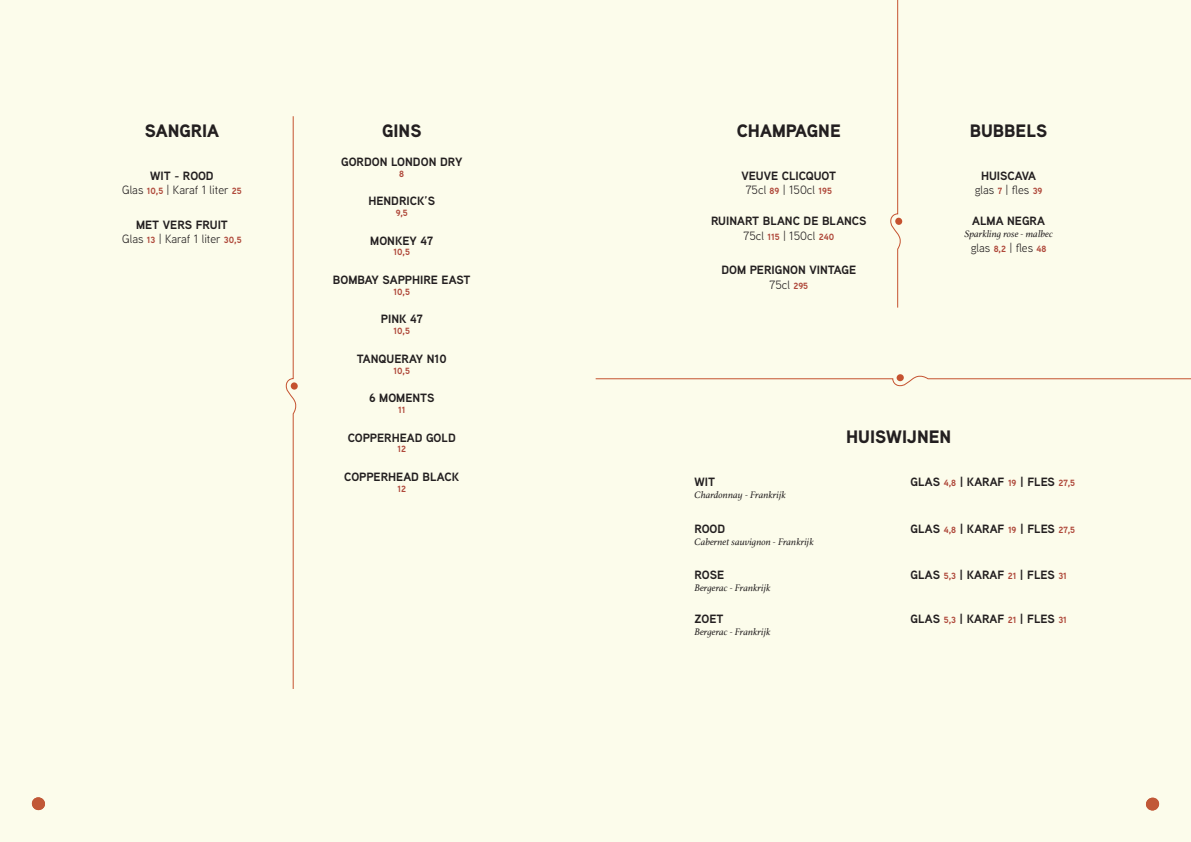
<style>
.page{position:relative;width:1191px;height:842px;background:#fff}
.page>*{position:absolute;margin:0;border:0;box-sizing:border-box;transform-origin:0 0}
.t1{font:900 18px "Aaux Next";color:#231f20}
.t2{font:700 12px/14.4px "Aaux Next";color:#231f20;text-align:center}
.t3{font:12px/14.4px "Aaux Next";color:#231f20;text-align:center}
.t4{font:italic 10px "Athelas";color:#231f20}
.t5{font:700 9px "Aaux Next";color:#af483a}
.s1{font-weight:700}
.s2{font-weight:700;font-size:9px;color:#af483a}
.s3{font-weight:400}
.s4{font-size:9px;color:#af483a}
</style>
<div class="page">
<div style="left:0;top:0;width:595px;height:842px;background:#fcfceb"></div>
<div style="left:595px;top:0;width:596px;height:842px;background:#fcfceb"></div>
<div style="left:1146px;top:798px;width:13px;height:12px;background:#c15837;border-radius:50%"></div>
<div style="left:32px;top:797px;width:13px;height:13px;background:#c15837;border-radius:50%"></div>
<svg style="left:285px;top:116px;width:11px;height:573px"></svg>
<div style="left:291px;top:382px;width:7px;height:8px;background:#c55230;border-radius:50%"></div>
<svg style="left:890px;top:0;width:11px;height:308px"></svg>
<div style="left:895px;top:218px;width:7px;height:7px;background:#c55230;border-radius:50%"></div>
<svg style="left:595px;top:374px;width:596px;height:13px"></svg>
<div style="left:896px;top:374px;width:8px;height:7px;background:#c55230;border-radius:50%"></div>
<h1 class="t1" style="left:145px;top:118px;width:76px">SANGRIA</h1>
<p class="t3" style="left:122px;top:168px;width:121px"><span class="s1">WIT - ROOD<br></span>Glas <span class="s2">10,5</span> | Karaf 1 liter <span class="s2">25</span></p>
<p class="t3" style="left:122px;top:217px;width:121px"><span class="s1">MET VERS FRUIT<br></span>Glas <span class="s2">13</span> | Karaf 1 liter <span class="s2">30,5</span></p>
<h1 class="t1" style="left:382px;top:118px;width:41px">GINS</h1>
<p class="t2" style="left:341px;top:154px;width:123px">GORDON LONDON DRY</p>
<p class="t5" style="left:399px;top:167px;width:6px">8</p>
<p class="t2" style="left:368px;top:194px;width:68px">HENDRICK’S</p>
<p class="t5" style="left:396px;top:207px;width:14px">9,5</p>
<p class="t2" style="left:370px;top:233px;width:64px">MONKEY 47</p>
<p class="t5" style="left:393px;top:246px;width:18px">10,5</p>
<p class="t2" style="left:333px;top:272px;width:139px">BOMBAY SAPPHIRE EAST</p>
<p class="t5" style="left:393px;top:285px;width:18px">10,5</p>
<p class="t2" style="left:381px;top:312px;width:44px">PINK 47</p>
<p class="t5" style="left:393px;top:325px;width:18px">10,5</p>
<p class="t2" style="left:357px;top:351px;width:91px">TANQUERAY N10</p>
<p class="t5" style="left:393px;top:364px;width:18px">10,5</p>
<p class="t2" style="left:369px;top:390px;width:67px">6 MOMENTS</p>
<p class="t5" style="left:398px;top:403px;width:9px">11</p>
<p class="t2" style="left:348px;top:430px;width:109px">COPPERHEAD GOLD</p>
<p class="t5" style="left:397px;top:443px;width:10px">12</p>
<p class="t2" style="left:344px;top:469px;width:116px">COPPERHEAD BLACK</p>
<p class="t5" style="left:397px;top:482px;width:10px">12</p>
<h1 class="t1" style="left:737px;top:118px;width:105px">CHAMPAGNE</h1>
<p class="t2" style="left:741px;top:168px;width:96px">VEUVE CLICQUOT<br><span class="s3">75cl</span> <span class="s4">89</span> <span class="s3">| 150cl</span> <span class="s4">195</span></p>
<p class="t2" style="left:711px;top:214px;width:157px">RUINART BLANC DE BLANCS<br><span class="s3">75cl</span> <span class="s4">115</span> <span class="s3">| 150cl</span> <span class="s4">240</span></p>
<p class="t2" style="left:721px;top:263px;width:136px">DOM PERIGNON VINTAGE<br><span class="s3">75cl</span> <span class="s4">295</span></p>
<h1 class="t1" style="left:969px;top:118px;width:79px">BUBBELS</h1>
<p class="t2" style="left:974px;top:168px;width:69px">HUISCAVA <span class="s3">glas</span> <span class="s4">7</span> <span class="s3">| es</span> <span class="s4">39</span></p>
<p class="t2" style="left:972px;top:214px;width:74px">ALMA NEGRA</p>
<p class="t4" style="left:964px;top:226px;width:90px">Sparkling rose - malbec</p>
<p class="t3" style="left:970px;top:240px;width:77px">glas <span class="s2">8,2</span> | es <span class="s2">48</span></p>
<h1 class="t1" style="left:846px;top:424px;width:107px">HUISWIJNEN</h1>
<p class="t2" style="left:694px;top:475px;width:22px">WIT</p>
<p class="t2" style="left:910px;top:475px;width:166px">GLAS <span class="s4">4,8</span> | KARAF <span class="s4">19</span> | FLES <span class="s4">27,5</span></p>
<p class="t4" style="left:694px;top:487px;width:93px">Chardonnay - Frankrijk</p>
<p class="t2" style="left:694px;top:521px;width:32px">ROOD</p>
<p class="t2" style="left:910px;top:521px;width:166px">GLAS <span class="s4">4,8</span> | KARAF <span class="s4">19</span> | FLES <span class="s4">27,5</span></p>
<p class="t4" style="left:694px;top:534px;width:121px">Cabernet sauvignon - Frankrijk</p>
<p class="t2" style="left:694px;top:568px;width:31px">ROSE</p>
<p class="t2" style="left:910px;top:568px;width:158px">GLAS <span class="s4">5,3</span> | KARAF <span class="s4">21</span> | FLES <span class="s4">31</span></p>
<p class="t4" style="left:694px;top:580px;width:78px">Bergerac - Frankrijk</p>
<p class="t2" style="left:694px;top:612px;width:31px">ZOET</p>
<p class="t2" style="left:910px;top:612px;width:158px">GLAS <span class="s4">5,3</span> | KARAF <span class="s4">21</span> | FLES <span class="s4">31</span></p>
<p class="t4" style="left:694px;top:624px;width:78px">Bergerac - Frankrijk</p>
</div>
